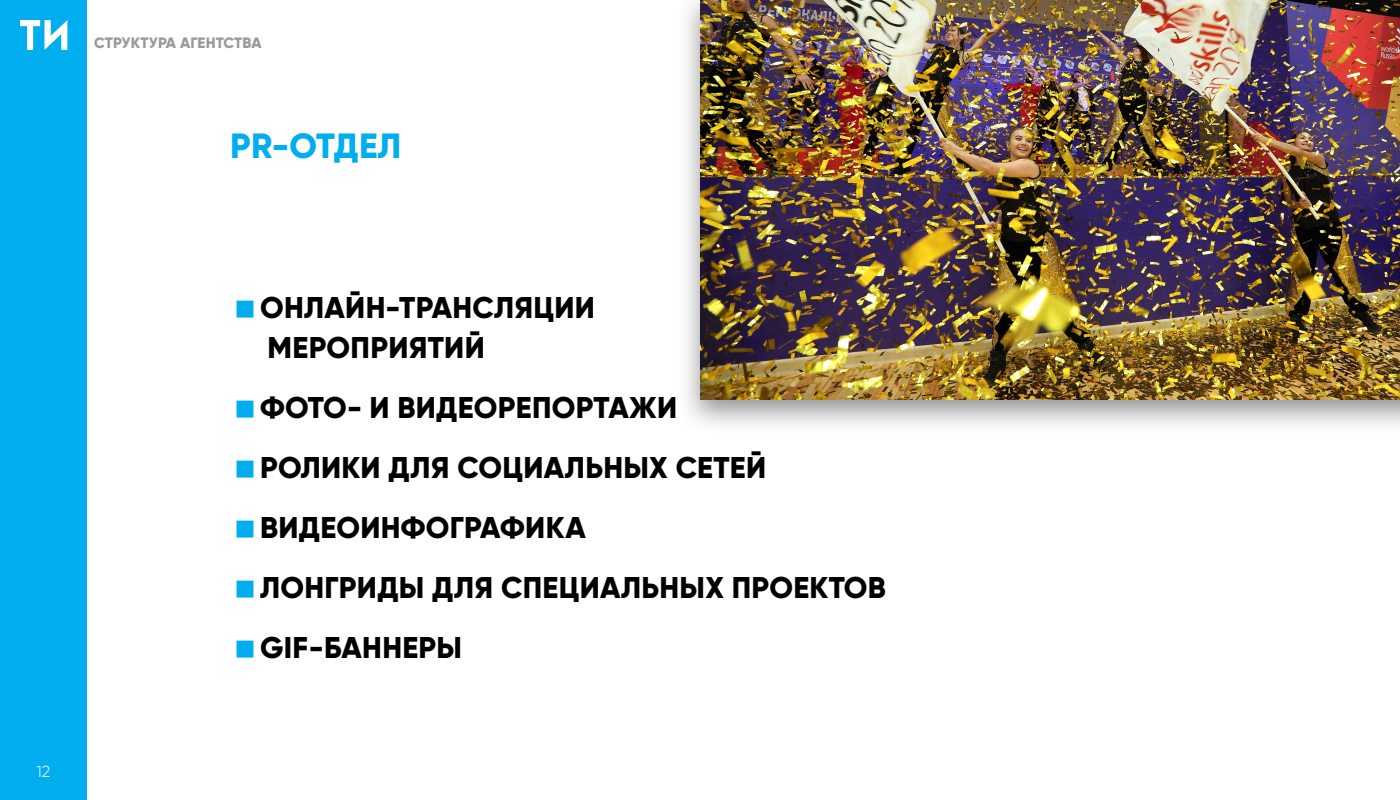
<style>
.page{position:relative;width:1400px;height:800px;background:#fff}
.page>*{position:absolute;margin:0;border:0;box-sizing:border-box;transform-origin:0 0}
.t1{font:800 35px "Gilroy";letter-spacing:.01em;color:#00aeef}
.t2{font:800 30px/60px "Gilroy";letter-spacing:.01em;color:#000}
.t3{font:300 16px "Gilroy";color:#fff}
.t4{font:800 15px "Gilroy";letter-spacing:.01em;color:#999}
</style>
<div class="page">
<img style="left:700px;top:0;width:700px;height:400px">
<div style="left:0;top:0;width:87px;height:800px;background:#00aeef"></div>
<svg style="left:20px;top:20px;width:47px;height:30px"></svg>
<p class="t4" style="left:94px;top:33px;width:169px">СТРУКТУРА АГЕНТСТВА</p>
<p class="t1" style="left:230px;top:124px;width:173px">PR-ОТДЕЛ</p>
<p class="t3" style="left:37px;top:761px;width:15px">12</p>
<p class="t2" style="left:260px;top:287px;width:336px;line-height:40px">ОНЛАЙН-ТРАНСЛЯЦИИ<br>МЕРОПРИЯТИЙ</p>
<p class="t2" style="left:260px;top:377px;width:627px">ФОТО- И ВИДЕОРЕПОРТАЖИ<br>РОЛИКИ ДЛЯ СОЦИАЛЬНЫХ СЕТЕЙ<br>ВИДЕОИНФОГРАФИКА<br>ЛОНГРИДЫ ДЛЯ СПЕЦИАЛЬНЫХ ПРОЕКТОВ<br>GIF-БАННЕРЫ</p>
</div>
